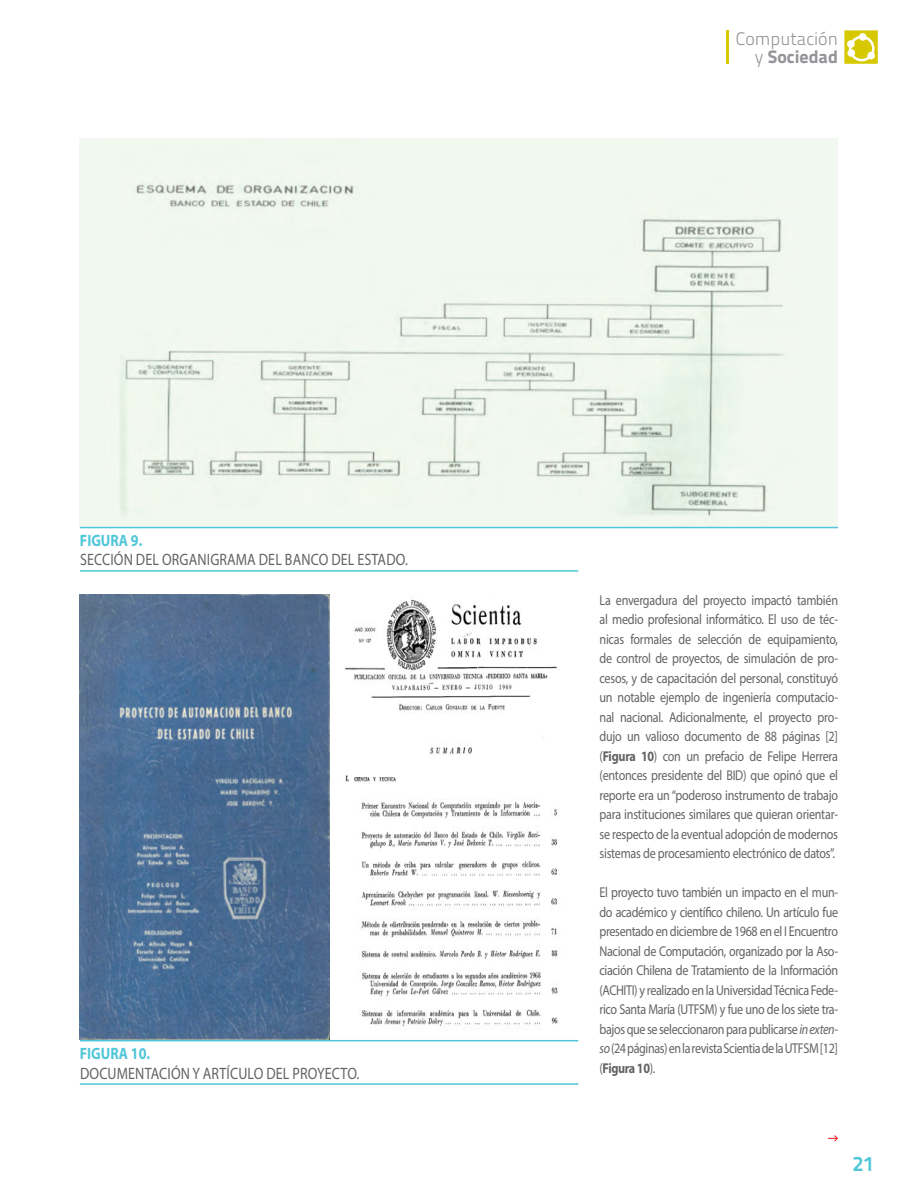
<style>
.page{position:relative;width:918px;height:1188px;background:#fff}
.page>*{position:absolute;margin:0;border:0;box-sizing:border-box;transform-origin:0 0}
.t1{font:21px "Titillium Text 25 L 800 wt";color:#50c6d9}
.t2{font:18px "Titillium Text 25 L 250 wt";color:#939598}
.t3{font:18px "Titillium Text 25 L 999 wt";color:#939598}
.t4{font:16.5px "Myriad Pro";letter-spacing:.01em;color:#636366;scale:.85 1}
.t5{font:700 16.5px "Myriad Pro";color:#50c6d9;scale:.85 1}
.t6{font:14.25px/19.5px "Myriad Pro";letter-spacing:-.025em;color:#636366;text-align:justify;scale:.85 1}
.s1{font-family:"Titillium Text 25 L 250 wt"}
.s2{font-weight:700}
.s3{font-style:italic}
</style>
<div class="page">
<div style="left:80px;top:139px;width:758px;height:388px;background:#f1f8ef"></div>
<img style="left:107px;top:184px;width:690px;height:343px">
<img style="left:80px;top:594px;width:479px;height:446px">
<svg style="left:828px;top:1135px;width:10px;height:6px"></svg>
<hr style="left:80px;top:1040px;width:498px;height:1px;background:#50c6d9">
<hr style="left:80px;top:527px;width:758px;height:1px;background:#50c6d9">
<hr style="left:80px;top:1083px;width:498px;height:2px;background:#50c6d9">
<hr style="left:80px;top:570px;width:498px;height:2px;background:#50c6d9">
<hr style="left:727px;top:30px;width:2px;height:34px;background:#d6c801">
<svg style="left:844px;top:30px;width:34px;height:34px"></svg>
<p class="t5" style="left:80px;top:530px;width:75px">FIGURA 9.</p>
<p class="t4" style="left:80px;top:550px;width:387px">SECCIÓN DEL ORGANIGRAMA DEL BANCO DEL ESTADO.</p>
<p class="t5" style="left:80px;top:1043px;width:84px">FIGURA 10.</p>
<p class="t4" style="left:80px;top:1063px;width:330px">DOCUMENTACIÓN Y ARTÍCULO DEL PROYECTO.</p>
<p class="t2" style="left:736px;top:26px;width:104px">Computación</p>
<p class="t3" style="left:755px;top:43px;width:85px"><span class="s1">y</span> Sociedad</p>
<p class="t6" style="left:600px;top:590px;width:282px">La envergadura del proyecto impactó también al medio profesional informático. El uso de téc&shy;nicas formales de selección de equipamiento, de control de proyectos, de simulación de pro&shy;cesos, y de capacitación del personal, constituyó un notable ejemplo de ingeniería computacio&shy;nal nacional. Adicionalmente, el proyecto pro&shy;dujo un valioso documento de 88 páginas [2] (<span class="s2">Figura 10</span>) con un prefacio de Felipe Herrera (entonces presidente del BID) que opinó que el reporte era un “poderoso instrumento de trabajo para instituciones similares que quieran orientar&shy;se respecto de la eventual adopción de modernos sistemas de procesamiento electrónico de datos”.</p>
<p class="t6" style="left:600px;top:882px;width:282px">El proyecto tuvo también un impacto en el mun&shy;do académico y científico chileno. Un artículo fue presentado en diciembre de 1968 en el I Encuentro Nacional de Computación, organizado por la Aso&shy;ciación Chilena de Tratamiento de la Información (ACHITI) y realizado en la UniversidadTécnica Fede&shy;rico Santa María (UTFSM) y fue uno de los siete tra&shy;bajos que se seleccionaron para publicarse <span class="s3">in exten&shy;so</span>(24páginas)enlarevistaScientiadelaUTFSM[12] (<span class="s2">Figura 10</span>).</p>
<h1 class="t1" style="left:852px;top:1147px;width:24px">21</h1>
</div>
